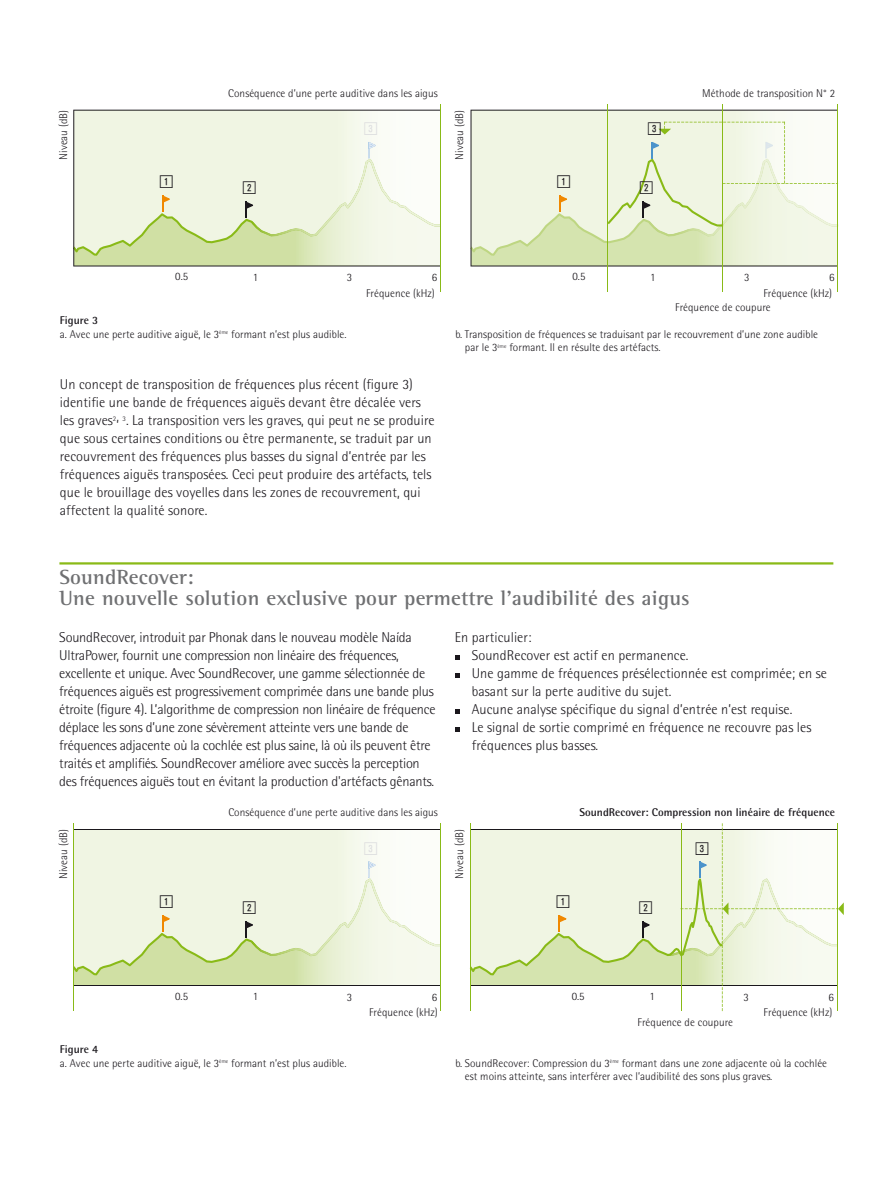
<style>
.page{position:relative;width:893px;height:1191px;background:#fff}
.page>*{position:absolute;margin:0;border:0;box-sizing:border-box;transform-origin:0 0}
.t1{font:700 21px/21.8px "Rotis Semi Serif";letter-spacing:.01em;color:#6f7072}
.t2{font:18px "Katalogziffern Positiv BQ";color:#1a171c}
.t3{font:18px "Katalogziffern Positiv BQ";color:#dddedf}
.t4{font:300 14.25px/18px "Rotis Semi Sans";letter-spacing:.005em;color:#1a171c}
.t5{font:300 14.25px/18px "Rotis Semi Sans";letter-spacing:-.015em;color:#1a171c}
.t6{font:300 11.25px/13.5px "Rotis Semi Sans";letter-spacing:.005em;color:#1a171c}
.t7{font:700 11.25px "Rotis Semi Sans";letter-spacing:.005em;color:#1a171c}
.s1{font-weight:700}
</style>
<div class="page">
<hr style="left:59px;top:562px;width:774px;height:2px;background:#8aba17">
<svg style="left:74px;top:830px;width:366px;height:155px"></svg>
<hr style="left:74px;top:829px;width:367px;height:1px;background:#1a171c">
<hr style="left:74px;top:985px;width:367px;height:1px;background:#1a171c">
<hr style="left:440px;top:823px;width:1px;height:188px;background:#89ba17">
<hr style="left:73px;top:823px;width:1px;height:188px;background:#89ba17">
<svg style="left:73px;top:110px;width:367px;height:156px;fill:#f0f5e3"></svg>
<hr style="left:440px;top:104px;width:1px;height:187px;background:#89ba17">
<svg style="left:470px;top:110px;width:367px;height:155px"></svg>
<hr style="left:723px;top:104px;width:1px;height:187px;background:#89ba17">
<hr style="left:608px;top:104px;width:1px;height:187px;background:#89ba17">
<hr style="left:837px;top:104px;width:1px;height:187px;background:#89ba17">
<svg style="left:470px;top:823px;width:374px;height:188px"></svg>
<hr style="left:681px;top:823px;width:1px;height:188px;background:#89ba17">
<svg style="left:455px;top:727px;width:4px;height:4px"></svg>
<svg style="left:455px;top:709px;width:4px;height:4px"></svg>
<svg style="left:455px;top:673px;width:4px;height:4px"></svg>
<svg style="left:455px;top:655px;width:4px;height:4px"></svg>
<p class="t6" style="left:58px;top:160px;width:52px;rotate:-90deg">Niveau (dB)</p>
<p class="t6" style="left:228px;top:88px;width:211px">Conséquence d’une perte auditive dans les aigus</p>
<p class="t6" style="left:702px;top:88px;width:135px">Méthode de transposition N° 2</p>
<p class="t3" style="left:364px;top:118px;width:15px">3</p>
<p class="t6" style="left:454px;top:160px;width:52px;rotate:-90deg">Niveau (dB)</p>
<p class="t2" style="left:648px;top:118px;width:15px">3</p>
<p class="t2" style="left:160px;top:172px;width:15px">1</p>
<p class="t2" style="left:243px;top:177px;width:15px">2</p>
<p class="t2" style="left:557px;top:172px;width:15px">1</p>
<p class="t2" style="left:640px;top:177px;width:15px">2</p>
<p class="t6" style="left:175px;top:271px;width:14px">0.5</p>
<p class="t6" style="left:253px;top:271px;width:7px">1</p>
<p class="t6" style="left:347px;top:272px;width:7px">3</p>
<p class="t6" style="left:432px;top:272px;width:7px">6</p>
<p class="t6" style="left:572px;top:271px;width:14px">0.5</p>
<p class="t6" style="left:650px;top:271px;width:7px">1</p>
<p class="t6" style="left:744px;top:272px;width:7px">3</p>
<p class="t6" style="left:829px;top:272px;width:7px">6</p>
<p class="t6" style="left:366px;top:287px;width:70px">Fréquence (kHz)</p>
<p class="t6" style="left:675px;top:287px;width:158px;line-height:14.4px;text-indent:88px">Fréquence (kHz)<br>Fréquence de coupure</p>
<p class="t6" style="left:60px;top:315px;width:288px"><span class="s1">Figure 3<br></span>a. Avec une perte auditive aiguë, le 3<sup>ème</sup> formant n’est plus audible.</p>
<p class="t4" style="left:60px;top:377px;width:376px">Un concept de transposition de fréquences plus récent (figure 3) identifie une bande de fréquences aiguës devant être décalée vers les graves<sup>2</sup>, <sup>3</sup>. La transposition vers les graves, qui peut ne se produire que sous certaines conditions ou être permanente, se traduit par un recouvrement des fréquences plus basses du signal d’entrée par les fréquences aiguës transposées. Ceci peut produire des artéfacts, tels que le brouillage des voyelles dans les zones de recouvrement, qui affectent la qualité sonore.</p>
<p class="t6" style="left:465px;top:328px;width:355px;text-indent:-10px">b. Transposition de fréquences se traduisant par le recouvrement d’une zone audible par le 3<sup>ème</sup> formant. Il en résulte des artéfacts.</p>
<h1 class="t1" style="left:59px;top:567px;width:632px">SoundRecover:<br>Une nouvelle solution exclusive pour permettre l’audibilité des aigus</h1>
<p class="t5" style="left:59px;top:629px;width:378px">SoundRecover, introduit par Phonak dans le nouveau modèle Naída UltraPower, fournit une compression non linéaire des fréquences, excellente et unique. Avec SoundRecover, une gamme sélectionnée de fréquences aiguës est progressivement comprimée dans une bande plus étroite (figure 4). L’algorithme de compression non linéaire de fréquence déplace les sons d’une zone sévèrement atteinte vers une bande de fréquences adjacente où la cochlée est plus saine, là où ils peuvent être traités et amplifiés. SoundRecover améliore avec succès la perception des fréquences aiguës tout en évitant la production d'artéfacts gênants.</p>
<p class="t4" style="left:472px;top:629px;width:357px;text-indent:-17px">En particulier:<br>SoundRecover est actif en permanence.<br>Une gamme de fréquences présélectionnée est comprimée; en se basant sur la perte auditive du sujet.<br>Aucune analyse spécifique du signal d’entrée n’est requise.<br>Le signal de sortie comprimé en fréquence ne recouvre pas les fréquences plus basses.</p>
<p class="t6" style="left:58px;top:879px;width:52px;rotate:-90deg">Niveau (dB)</p>
<p class="t6" style="left:228px;top:807px;width:211px">Conséquence d’une perte auditive dans les aigus</p>
<p class="t2" style="left:160px;top:891px;width:15px">1</p>
<p class="t2" style="left:243px;top:897px;width:15px">2</p>
<p class="t3" style="left:364px;top:838px;width:15px">3</p>
<p class="t6" style="left:454px;top:879px;width:52px;rotate:-90deg">Niveau (dB)</p>
<p class="t7" style="left:579px;top:808px;width:257px">SoundRecover: Compression non linéaire de fréquence</p>
<p class="t2" style="left:556px;top:891px;width:15px">1</p>
<p class="t2" style="left:639px;top:897px;width:15px">2</p>
<p class="t2" style="left:695px;top:838px;width:15px">3</p>
<p class="t6" style="left:175px;top:990px;width:14px">0.5</p>
<p class="t6" style="left:253px;top:991px;width:7px">1</p>
<p class="t6" style="left:347px;top:991px;width:7px">3</p>
<p class="t6" style="left:432px;top:991px;width:7px">6</p>
<p class="t6" style="left:60px;top:1043px;width:288px"><span class="s1">Figure 4<br></span>a. Avec une perte auditive aiguë, le 3<sup>ème</sup> formant n’est plus audible.</p>
<p class="t6" style="left:369px;top:1007px;width:70px">Fréquence (kHz)</p>
<p class="t6" style="left:572px;top:990px;width:14px">0.5</p>
<p class="t6" style="left:649px;top:991px;width:7px">1</p>
<p class="t6" style="left:743px;top:991px;width:7px">3</p>
<p class="t6" style="left:828px;top:991px;width:7px">6</p>
<p class="t6" style="left:638px;top:1016px;width:97px">Fréquence de coupure</p>
<p class="t6" style="left:764px;top:1007px;width:70px">Fréquence (kHz)</p>
<p class="t6" style="left:465px;top:1057px;width:364px;text-indent:-10px">b. SoundRecover: Compression du 3<sup>ème</sup> formant dans une zone adjacente où la cochlée est moins atteinte, sans interférer avec l’audibilité des sons plus graves.</p>
</div>
